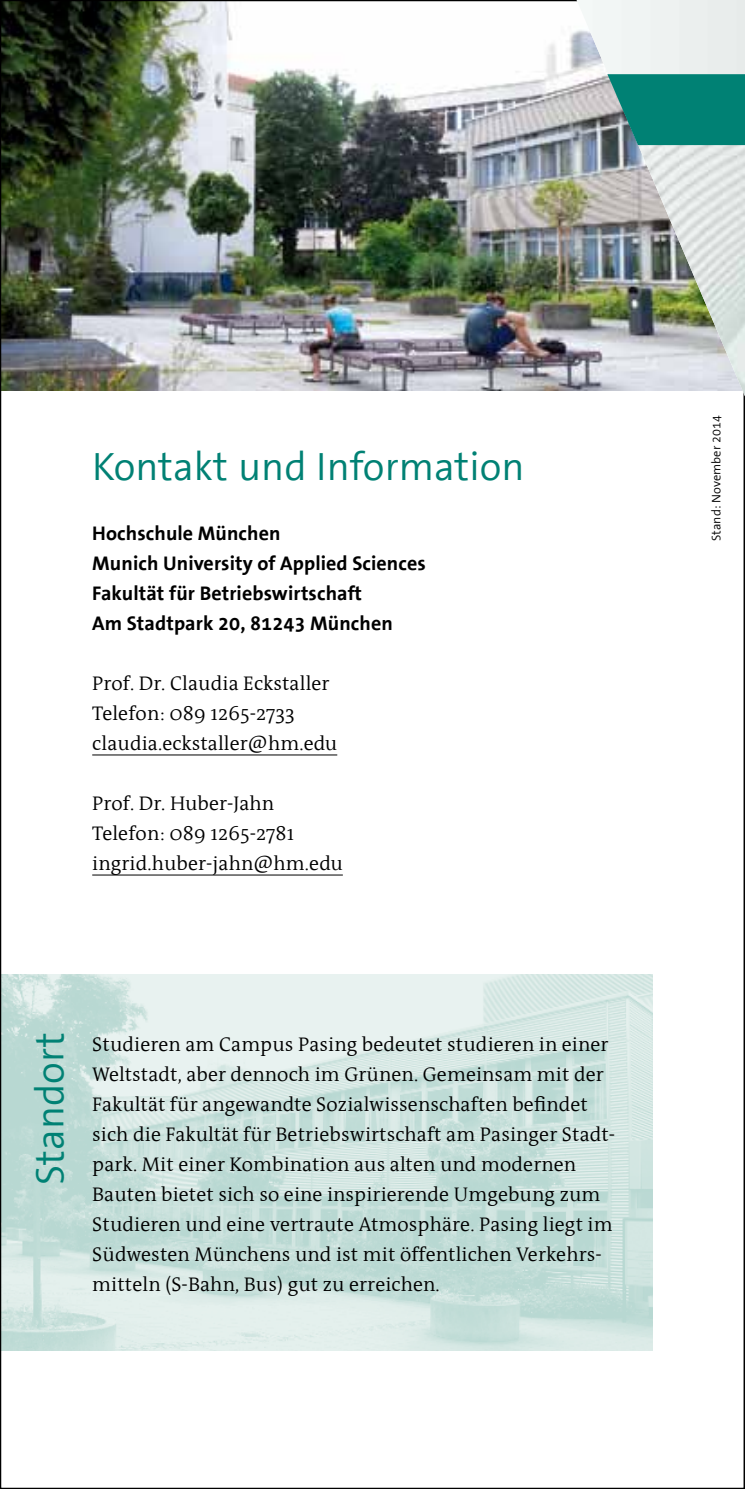
<style>
.page{position:relative;width:745px;height:1489px;background:#fff}
.page>*{position:absolute;margin:0;border:0;box-sizing:border-box;transform-origin:0 0}
.t1{font:40px "FHM The Sans";color:#008174}
.t2{font:20px/30px "FHM Antiqua";letter-spacing:.005em;color:#000}
.t3{font:700 20px/30px "FHM Antiqua";letter-spacing:.005em;color:#000}
.t4{font:12.5px "FHM The Sans";letter-spacing:.005em;color:#000}
</style>
<div class="page">
<img style="left:3px;top:3px;width:573px;height:387px">
<hr style="left:92px;top:754px;width:245px;height:1px;background:#000">
<hr style="left:92px;top:874px;width:250px;height:1px;background:#000">
<img style="left:3px;top:974px;width:604px;height:376px">
<img style="left:576px;top:0;width:31px;height:391px">
<svg style="left:607px;top:0;width:137px;height:1488px"></svg>
<h1 class="t1" style="left:92px;top:446px;width:433px">Kontakt und Information</h1>
<p class="t3" style="left:92px;top:519px;width:335px">Hochschule München<br>Munich University of Applied Sciences<br>Fakultät für Betriebswirtschaft<br>Am Stadtpark 20, 81243 München</p>
<p class="t2" style="left:92px;top:669px;width:246px">Prof. Dr. Claudia Eckstaller<br>Telefon: 089 1265-2733 claudia.eckstaller@hm.edu</p>
<p class="t2" style="left:92px;top:789px;width:252px">Prof. Dr. Huber-Jahn<br>Telefon: 089 1265-2781 ingrid.huber-jahn@hm.edu</p>
<h1 class="t1" style="left:29px;top:1184px;width:154px;rotate:-90deg">Standort</h1>
<p class="t2" style="left:92px;top:1029px;width:524px">Studieren am Campus Pasing bedeutet studieren in einer Weltstadt, aber dennoch im Grünen. Gemeinsam mit der Fakultät für angewandte Sozialwissenschaften befindet sich die Fakultät für Betriebswirtschaft am Pasinger Stadt&shy;park. Mit einer Kombination aus alten und modernen Bauten bietet sich so eine inspirierende Umgebung zum Studieren und eine vertraute Atmosphäre. Pasing liegt im Südwesten Münchens und ist mit öffentlichen Verkehrs&shy;mitteln (S-Bahn, Bus) gut zu erreichen.</p>
<p class="t4" style="left:709px;top:541px;width:127px;rotate:-90deg">Stand: November 2014</p>
</div>
